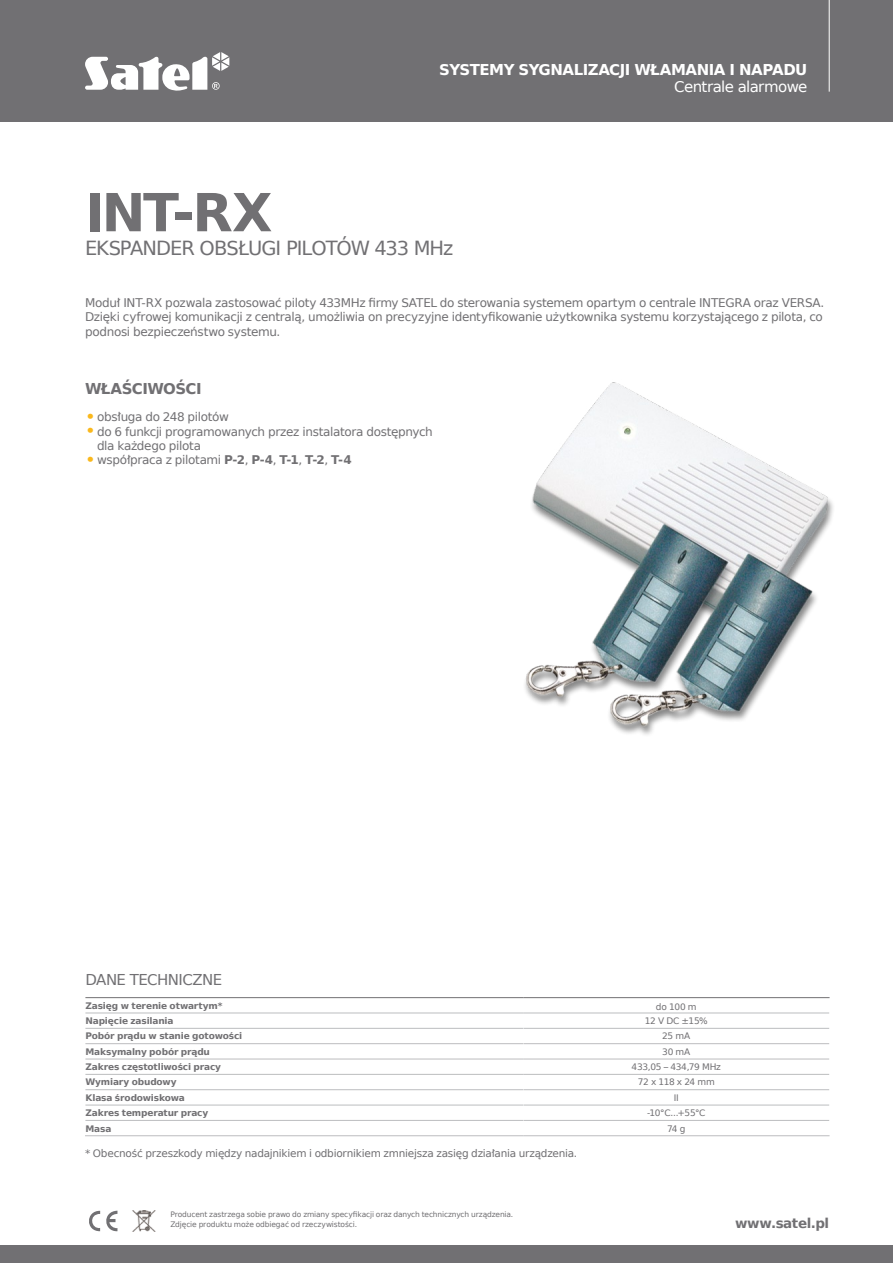
<style>
.page{position:relative;width:893px;height:1263px;background:#fff}
.page>*{position:absolute;margin:0;border:0;box-sizing:border-box;transform-origin:0 0}
.t1{font:700 52.5px "Prima Sans EU";color:#717073}
.t2{font:19.5px "Prima Sans EU";letter-spacing:-.05em;color:#717073}
.t3{font:700 15px "Prima Sans EU";letter-spacing:-.035em;color:#fff}
.t4{font:15px "Prima Sans EU";letter-spacing:-.04em;color:#fff}
.t5{font:15px "Prima Sans EU";letter-spacing:-.04em;color:#717073}
.t6{font:700 15px "Prima Sans EU";letter-spacing:-.04em;color:#717073}
.t7{font:700 13.5px "Prima Sans EU";letter-spacing:-.03em;color:#717073}
.t8{font:12px/14.4px "Prima Sans EU";letter-spacing:-.025em;color:#717073}
.t9{font:10.5px "Prima Sans EU";letter-spacing:-.02em;color:#717073}
.t10{font:700 9px "Prima Sans EU";letter-spacing:-.015em;color:#717073}
.t11{font:9px "Prima Sans EU";letter-spacing:-.035em;color:#717073}
.t12{font:7.5px/10.5px "Prima Sans EU";letter-spacing:-.015em;color:#717073}
.s1{font-size:18px;color:#fab81c}
.s2{font-weight:700}
</style>
<div class="page">
<div style="left:0;top:0;width:893px;height:121px;background:#717073"></div>
<svg style="left:85px;top:52px;width:144px;height:39px"></svg>
<hr style="left:829px;top:0;width:1px;height:92px;background:#fff">
<img style="left:132px;top:1210px;width:24px;height:22px">
<svg style="left:89px;top:1210px;width:28px;height:22px"></svg>
<div style="left:0;top:1245px;width:893px;height:18px;background:#717073"></div>
<hr style="left:85px;top:1013px;width:438px;height:1px;background:#bcbdbf">
<hr style="left:85px;top:1135px;width:438px;height:1px;background:#bcbdbf">
<hr style="left:85px;top:1028px;width:438px;height:1px;background:#bcbdbf">
<hr style="left:85px;top:1043px;width:438px;height:1px;background:#bcbdbf">
<hr style="left:523px;top:1013px;width:306px;height:1px;background:#bcbdbf">
<hr style="left:523px;top:1028px;width:306px;height:1px;background:#bcbdbf">
<hr style="left:523px;top:1043px;width:306px;height:1px;background:#bcbdbf">
<hr style="left:523px;top:1059px;width:306px;height:1px;background:#bcbdbf">
<hr style="left:523px;top:1074px;width:306px;height:1px;background:#bcbdbf">
<hr style="left:523px;top:1089px;width:306px;height:1px;background:#bcbdbf">
<hr style="left:523px;top:1105px;width:306px;height:1px;background:#bcbdbf">
<hr style="left:523px;top:1120px;width:306px;height:1px;background:#bcbdbf">
<hr style="left:523px;top:1135px;width:307px;height:1px;background:#bcbdbf">
<hr style="left:85px;top:1059px;width:438px;height:1px;background:#bcbdbf">
<hr style="left:85px;top:1074px;width:438px;height:1px;background:#bcbdbf">
<hr style="left:85px;top:1089px;width:438px;height:1px;background:#bcbdbf">
<hr style="left:85px;top:1105px;width:438px;height:1px;background:#bcbdbf">
<hr style="left:85px;top:1120px;width:438px;height:1px;background:#bcbdbf">
<hr style="left:85px;top:997px;width:438px;height:1px;background:#717073">
<hr style="left:523px;top:997px;width:307px;height:1px;background:#717073">
<img style="left:525px;top:382px;width:308px;height:353px">
<p class="t3" style="left:439px;top:59px;width:370px">SYSTEMY SYGNALIZACJI WŁAMANIA I NAPADU</p>
<p class="t4" style="left:674px;top:76px;width:135px">Centrale alarmowe</p>
<h1 class="t1" style="left:85px;top:176px;width:189px">INT-RX</h1>
<h2 class="t2" style="left:85px;top:234px;width:370px">EKSPANDER OBSŁUGI PILOTÓW 433 MHz</h2>
<p class="t8" style="left:85px;top:295px;width:741px">Moduł INT-RX pozwala zastosować piloty 433MHz firmy SATEL do sterowania systemem opartym o centrale INTEGRA oraz VERSA.<br>Dzięki cyfrowej komunikacji z centralą, umożliwia on precyzyjne identyfikowanie użytkownika systemu korzystającego z pilota, co podnosi bezpieczeństwo systemu.</p>
<p class="t6" style="left:85px;top:378px;width:118px">WŁAŚCIWOŚCI</p>
<p class="t8" style="left:85px;top:409px;width:145px"><span class="s1">•</span>obsługa do 248 pilotów</p>
<p class="t8" style="left:97px;top:424px;width:337px;text-indent:-12px"><span class="s1">•</span>do 6 funkcji programowanych przez instalatora dostępnych dla każdego pilota</p>
<p class="t8" style="left:85px;top:453px;width:268px"><span class="s1">•</span>współpraca z pilotami <span class="s2">P-2</span>, <span class="s2">P-4</span>, <span class="s2">T-1</span>, <span class="s2">T-2</span>, <span class="s2">T-4</span></p>
<p class="t5" style="left:85px;top:969px;width:138px">DANE TECHNICZNE</p>
<p class="t10" style="left:85px;top:999px;width:139px">Zasięg w terenie otwartym*</p>
<p class="t11" style="left:656px;top:1001px;width:42px">do 100 m</p>
<p class="t10" style="left:85px;top:1014px;width:90px">Napięcie zasilania</p>
<p class="t11" style="left:645px;top:1014px;width:65px">12 V DC ±15%</p>
<p class="t10" style="left:85px;top:1030px;width:158px">Pobór prądu w stanie gotowości</p>
<p class="t11" style="left:662px;top:1030px;width:30px">25 mA</p>
<p class="t10" style="left:85px;top:1045px;width:126px">Maksymalny pobór prądu</p>
<p class="t11" style="left:662px;top:1045px;width:30px">30 mA</p>
<p class="t10" style="left:85px;top:1060px;width:137px">Zakres częstotliwości pracy</p>
<p class="t11" style="left:632px;top:1060px;width:91px">433,05 – 434,79 MHz</p>
<p class="t10" style="left:85px;top:1076px;width:93px">Wymiary obudowy</p>
<p class="t11" style="left:638px;top:1076px;width:79px">72 x 118 x 24 mm</p>
<p class="t10" style="left:85px;top:1091px;width:101px">Klasa środowiskowa</p>
<p class="t11" style="left:674px;top:1091px;width:7px">II</p>
<p class="t10" style="left:85px;top:1106px;width:124px">Zakres temperatur pracy</p>
<p class="t11" style="left:647px;top:1106px;width:60px">-10°C...+55°C</p>
<p class="t10" style="left:85px;top:1122px;width:28px">Masa</p>
<p class="t11" style="left:667px;top:1122px;width:20px">74 g</p>
<p class="t9" style="left:85px;top:1145px;width:494px">* Obecność przeszkody między nadajnikiem i odbiornikiem zmniejsza zasięg działania urządzenia.</p>
<p class="t12" style="left:170px;top:1209px;width:344px">Producent zastrzega sobie prawo do zmiany specyfikacji oraz danych technicznych urządzenia.<br>Zdjęcie produktu może odbiegać od rzeczywistości.</p>
<p class="t7" style="left:735px;top:1213px;width:96px">www.satel.pl</p>
</div>
